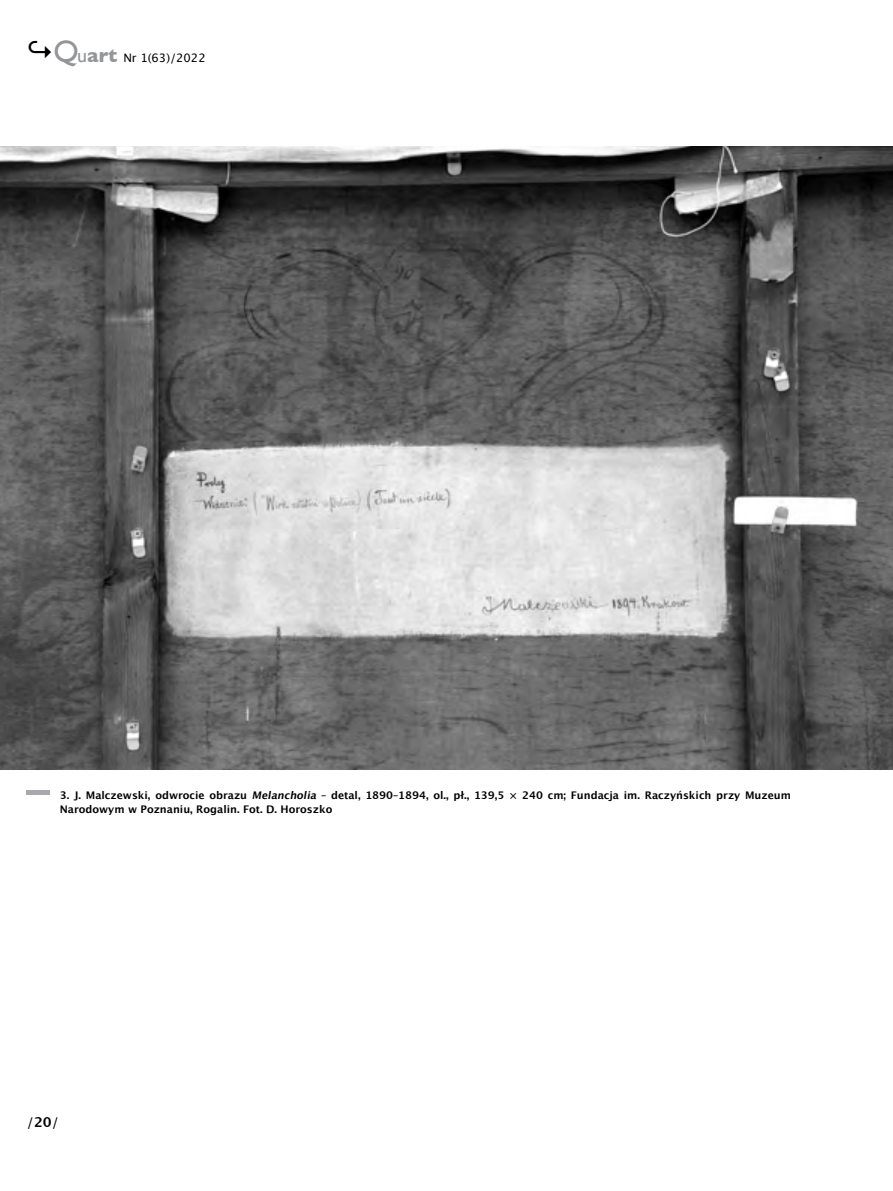
<style>
.page{position:relative;width:893px;height:1191px;background:#fff}
.page>*{position:absolute;margin:0;border:0;box-sizing:border-box;transform-origin:0 0}
.t1{font:13.5px "Lucida Grande";color:#000}
.t2{font:11.7px "Lucida Grande";color:#000}
.t3{font:700 10.5px/13.5px "Lucida Grande";color:#000}
.s1{font-weight:700;font-size:27px}
.s2{font-family:"Gill Sans";font-size:30.9px;color:#939598}
.s3{font-family:"Gill Sans";font-size:19.8px;color:#939598}
.s4{font-family:"Gill Sans";font-weight:700;font-size:19.8px;color:#939598}
.s5{font-style:italic}
.s6{font-weight:700}
</style>
<div class="page">
<hr style="left:26px;top:791px;width:24px;height:4px;background:#a7a9ac">
<img style="left:0;top:146px;width:893px;height:623px">
<p class="t2" style="left:26px;top:51px;width:181px"><span class="s1">↪</span><span class="s2">Q</span><span class="s3">u</span><span class="s4">art</span> Nr 1(63)/2022</p>
<p class="t3" style="left:60px;top:789px;width:733px">3. J. Malczewski, odwrocie obrazu <span class="s5">Melancholia</span> – detal, 1890–1894, ol., pł., 139,5 × 240 cm; Fundacja im. Raczyńskich przy Muzeum<br>Narodowym w Poznaniu, Rogalin. Fot. D. Horoszko</p>
<p class="t1" style="left:27px;top:1114px;width:33px">/<span class="s6">20</span>/</p>
</div>
